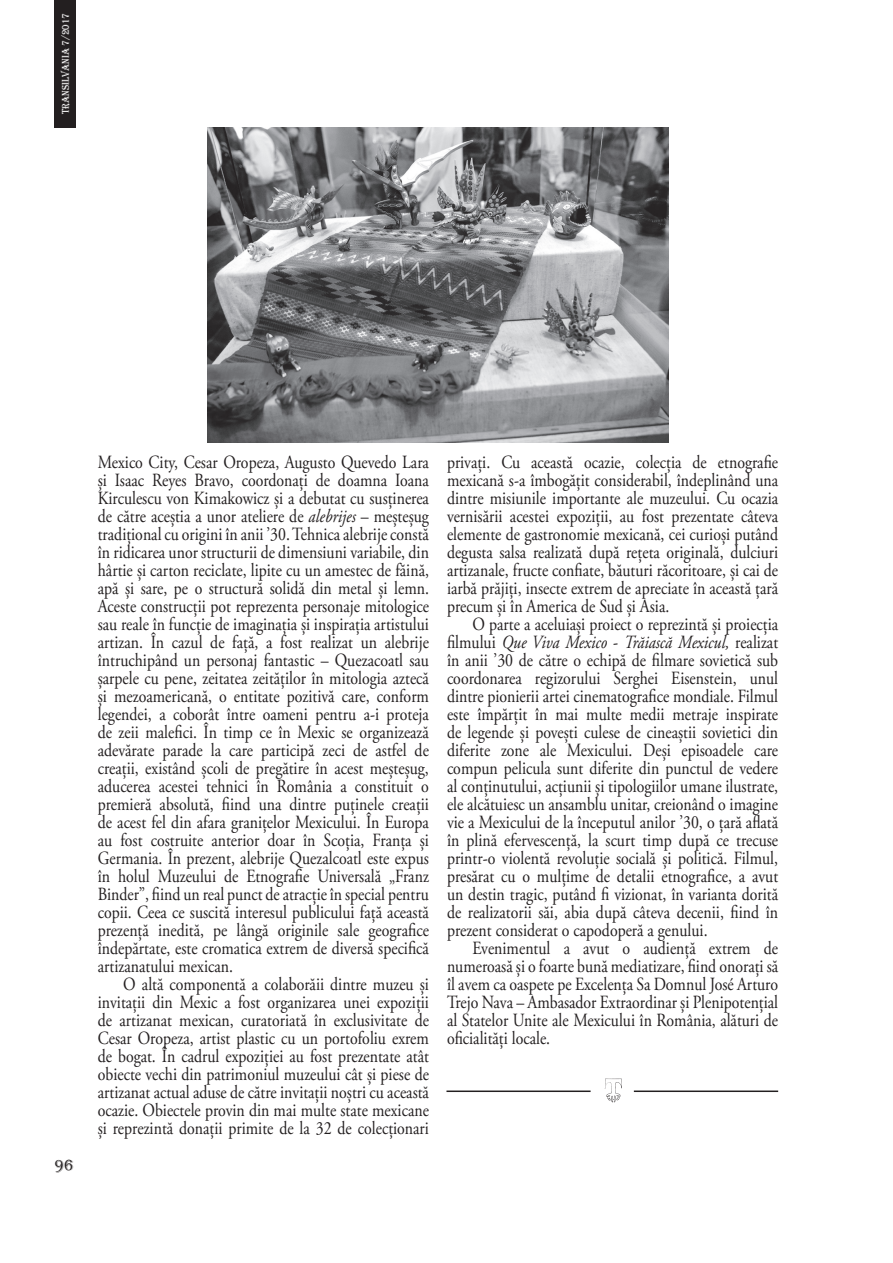
<style>
.page{position:relative;width:893px;height:1263px;background:#fff}
.page>*{position:absolute;margin:0;border:0;box-sizing:border-box;transform-origin:0 0}
.t1{font:18.6px/18px "Adobe Garamond Pro";color:#231f20;text-align:justify;scale:.85 1}
.t2{font:16.5px "Algerian";color:#231f20}
.t3{font:10.5px "Algerian";color:#fff;scale:.9 1}
.s1{font-style:italic}
</style>
<div class="page">
<div style="left:54px;top:0;width:22px;height:128px;background:#231f20"></div>
<hr style="left:446px;top:1090px;width:145px;height:2px;background:#231f20">
<hr style="left:634px;top:1090px;width:144px;height:2px;background:#231f20">
<svg style="left:604px;top:1079px;width:18px;height:23px"></svg>
<img style="left:208px;top:128px;width:460px;height:315px">
<p class="t3" style="left:60px;top:114px;width:114px;rotate:-90deg">transilvania 7/2017</p>
<p class="t2" style="left:54px;top:1157px;width:21px">96</p>
<p class="t1" style="left:98px;top:454px;width:391px">Mexico City, Cesar Oropeza, Augusto Quevedo Lara și Isaac Reyes Bravo, coordonați de doamna Ioana Kirculescu von Kimakowicz și a debutat cu susținerea de către aceștia a unor ateliere de <span class="s1">alebrijes</span> – meșteșug tradițional cu origini în anii ’30. Tehnica alebrije constă în ridicarea unor structurii de dimensiuni variabile, din hârtie și carton reciclate, lipite cu un amestec de făină, apă și sare, pe o structură solidă din metal și lemn.<br>Aceste construcții pot reprezenta personaje mitologice sau reale în funcție de imaginația și inspirația artistului artizan. În cazul de față, a fost realizat un alebrije întruchipând un personaj fantastic – Quezacoatl sau șarpele cu pene, zeitatea zeităților în mitologia aztecă și mezoamericană, o entitate pozitivă care, conform legendei, a coborât între oameni pentru a-i proteja de zeii malefici. În timp ce în Mexic se organizează adevărate parade la care participă zeci de astfel de creații, existând școli de pregătire în acest meșteșug, aducerea acestei tehnici în România a constituit o premieră absolută, fiind una dintre puținele creații de acest fel din afara granițelor Mexicului. În Europa au fost costruite anterior doar în Scoția, Franța și Germania. În prezent, alebrije Quezalcoatl este expus în holul Muzeului de Etnografie Universală „Franz Binder”, fiind un real punct de atracție în special pentru copii. Ceea ce suscită interesul publicului față această prezență inedită, pe lângă originile sale geografice îndepărtate, este cromatica extrem de diversă specifică artizanatului mexican.</p>
<p class="t1" style="left:98px;top:976px;width:391px;text-indent:26px">O altă componentă a colaborăii dintre muzeu și invitații din Mexic a fost organizarea unei expoziții de artizanat mexican, curatoriată în exclusivitate de Cesar Oropeza, artist plastic cu un portofoliu exrem de bogat. În cadrul expoziției au fost prezentate atât obiecte vechi din patrimoniul muzeului cât și piese de artizanat actual aduse de către invitații noștri cu această ocazie. Obiectele provin din mai multe state mexicane și reprezintă donații primite de la 32 de colecționari</p>
<p class="t1" style="left:447px;top:454px;width:391px">privați. Cu această ocazie, colecția de etnografie mexicană s-a îmbogățit considerabil, îndeplinând una dintre misiunile importante ale muzeului. Cu ocazia vernisării acestei expoziții, au fost prezentate câteva elemente de gastronomie mexicană, cei curioși putând degusta salsa realizată după rețeta originală, dulciuri artizanale, fructe confiate, băuturi răcoritoare, și cai de iarbă prăjiți, insecte extrem de apreciate în această țară precum și în America de Sud și Asia.</p>
<p class="t1" style="left:447px;top:616px;width:391px;text-indent:26px">O parte a aceluiași proiect o reprezintă și proiecția filmului <span class="s1">Que Viva Mexico</span> - <span class="s1">Trăiască Mexicul,</span> realizat în anii ’30 de către o echipă de filmare sovietică sub coordonarea regizorului Serghei Eisenstein, unul dintre pionierii artei cinematografice mondiale. Filmul este împărțit în mai multe medii metraje inspirate de legende și povești culese de cineaștii sovietici din diferite zone ale Mexicului. Deși episoadele care compun pelicula sunt diferite din punctul de vedere al conținutului, acțiunii și tipologiilor umane ilustrate, ele alcătuiesc un ansamblu unitar, creionând o imagine vie a Mexicului de la începutul anilor ’30, o țară aflată în plină efervescență, la scurt timp după ce trecuse printr-o violentă revoluție socială și politică. Filmul, presărat cu o mulțime de detalii etnografice, a avut un destin tragic, putând fi vizionat, în varianta dorită de realizatorii săi, abia după câteva decenii, fiind în prezent considerat o capodoperă a genului.</p>
<p class="t1" style="left:447px;top:940px;width:391px;text-indent:26px">Evenimentul a avut o audiență extrem de numeroasă și o foarte bună mediatizare, fiind onorați să îl avem ca oaspete pe Excelența Sa Domnul José Arturo Trejo Nava – Ambasador Extraordinar și Plenipotențial al Statelor Unite ale Mexicului în România, alături de oficialități locale.</p>
</div>
